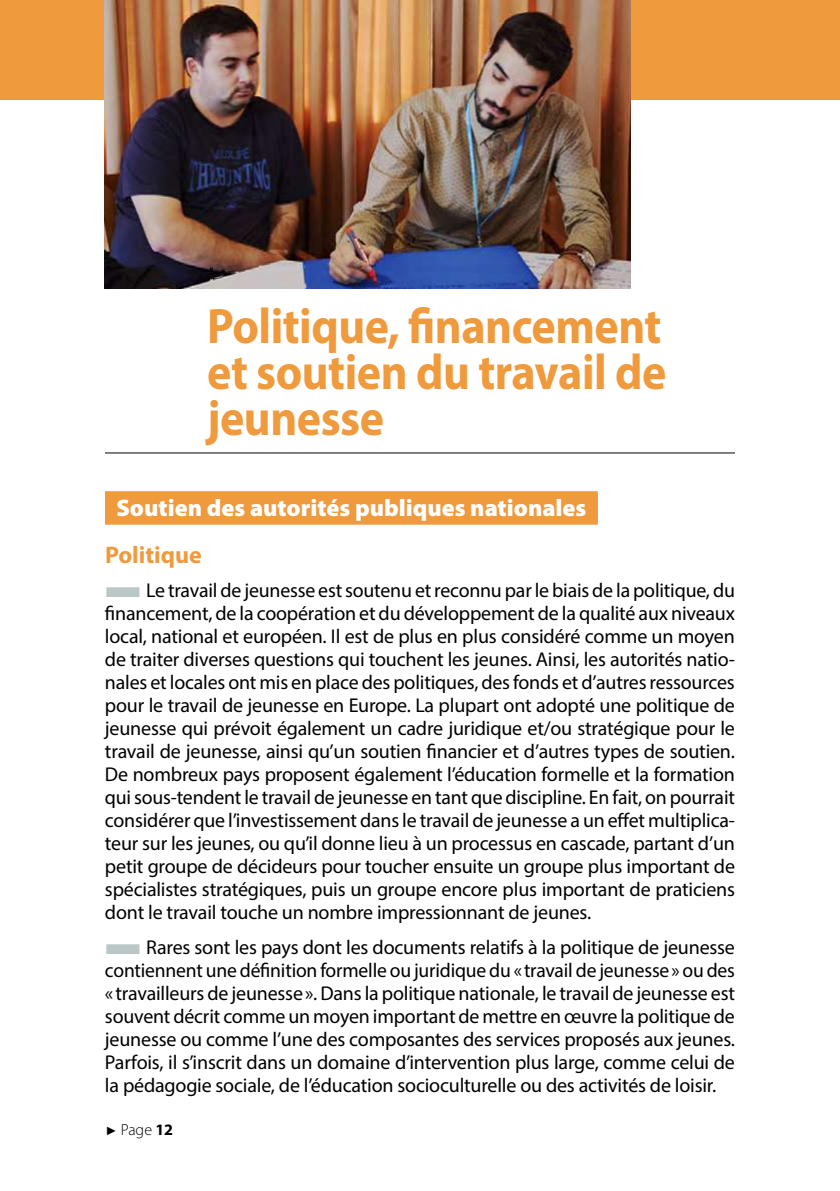
<style>
.page{position:relative;width:840px;height:1191px;background:#fff}
.page>*{position:absolute;margin:0;border:0;box-sizing:border-box;transform-origin:0 0}
.t1{font:700 50px/46px "Myriad Pro";letter-spacing:-.01em;color:#ef9a3c;text-align:justify;scale:.92 1}
.t2{font:900 24px "Myriad Pro";color:#fff}
.t3{font:700 24px "Myriad Pro";color:#ef9a3c}
.t4{font:20px/23px "Myriad Pro";letter-spacing:-.01em;color:#000;text-align:justify}
.t5{font:300 16px "Myriad Pro";color:#000}
.s1{color:#bac7c6}
.s2{font-family:"Arial";font-weight:400;font-size:12px}
.s3{font-weight:700}
</style>
<div class="page">
<div style="left:0;top:0;width:839px;height:99px;background:#ef9a3c"></div>
<img style="left:105px;top:0;width:525px;height:288px">
<hr style="left:105px;top:452px;width:629px;height:1px;background:#000">
<div style="left:105px;top:492px;width:492px;height:32px;background:#ef9a3c"></div>
<div style="left:105px;top:491px;width:492px;height:32px;background:#ef9a3c"></div>
<img style="left:210px;top:263px;width:108px;height:25px">
<h1 class="t1" style="left:207px;top:307px;width:500px">Politique, financement et soutien du travail de jeunesse</h1>
<p class="t2" style="left:116px;top:499px;width:471px">Soutien des autorités publiques nationales</p>
<p class="t3" style="left:105px;top:546px;width:98px">Politique</p>
<p class="t4" style="left:105px;top:580px;width:631px"><span class="s1">■</span>Le travail de jeunesse est soutenu et reconnu par le biais de la politique, du financement, de la coopération et du développement de la qualité aux niveaux local, national et européen. Il est de plus en plus considéré comme un moyen de traiter diverses questions qui touchent les jeunes. Ainsi, les autorités natio&shy;nales et locales ont mis en place des politiques, des fonds et d’autres ressources pour le travail de jeunesse en Europe. La plupart ont adopté une politique de jeunesse qui prévoit également un cadre juridique et/ou stratégique pour le travail de jeunesse, ainsi qu’un soutien financier et d’autres types de soutien.<br>De nombreux pays proposent également l’éducation formelle et la formation qui sous-tendent le travail de jeunesse en tant que discipline. En fait, on pourrait considérer que l’investissement dans le travail de jeunesse a un effet multiplica&shy;teur sur les jeunes, ou qu’il donne lieu à un processus en cascade, partant d’un petit groupe de décideurs pour toucher ensuite un groupe plus important de spécialistes stratégiques, puis un groupe encore plus important de praticiens dont le travail touche un nombre impressionnant de jeunes.</p>
<p class="t4" style="left:105px;top:937px;width:631px"><span class="s1">■</span>Rares sont les pays dont les documents relatifs à la politique de jeunesse contiennent une définition formelle ou juridique du «travail de jeunesse» ou des « travailleurs de jeunesse». Dans la politique nationale, le travail de jeunesse est souvent décrit comme un moyen important de mettre en œuvre la politique de jeunesse ou comme l’une des composantes des services proposés aux jeunes.<br>Parfois, il s’inscrit dans un domaine d’intervention plus large, comme celui de la pédagogie sociale, de l’éducation socioculturelle ou des activités de loisir.</p>
<p class="t5" style="left:105px;top:1123px;width:69px"><span class="s2">►</span> Page <span class="s3">12</span></p>
</div>
